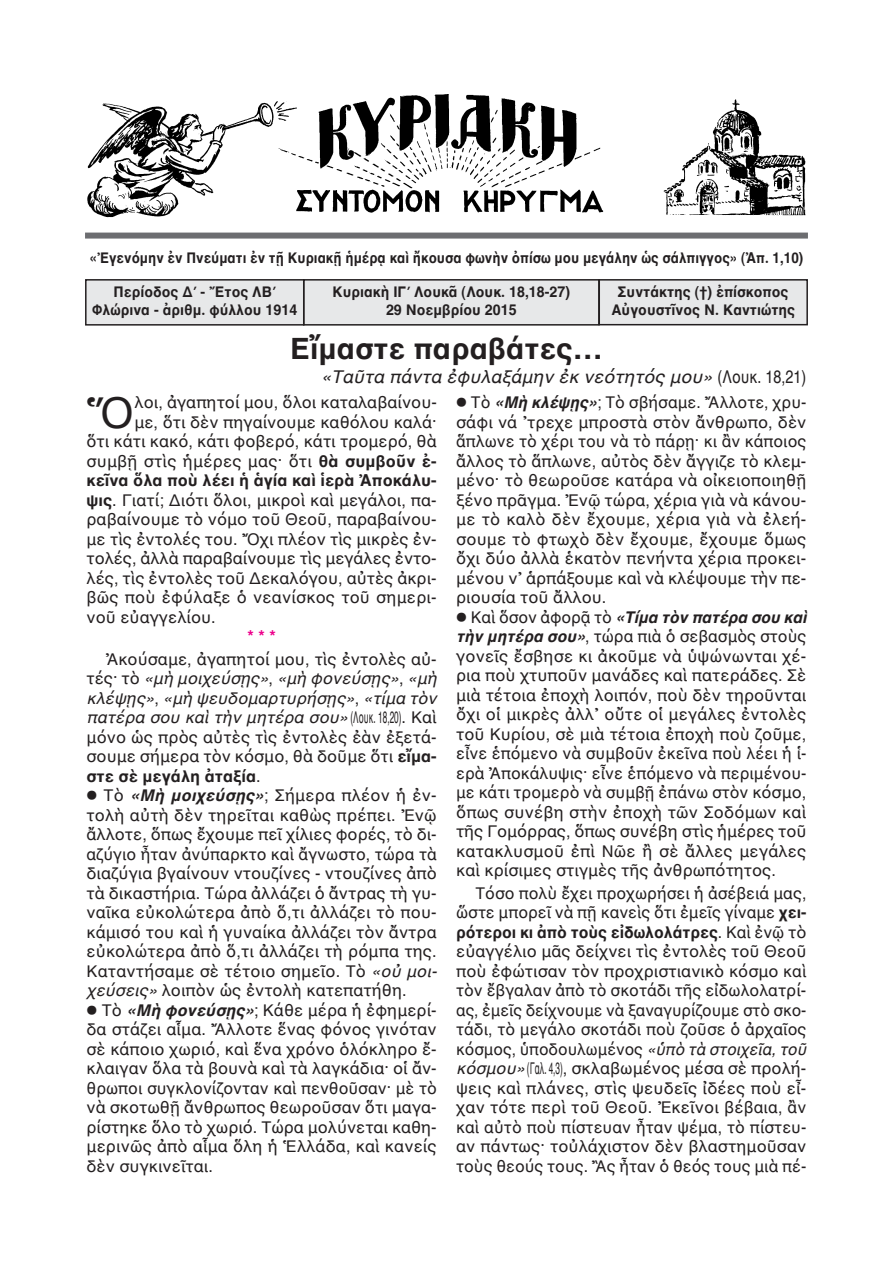
<style>
.page{position:relative;width:893px;height:1263px;background:#fff}
.page>*{position:absolute;margin:0;border:0;box-sizing:border-box;transform-origin:0 0}
.t1{font:43.5px "AL Helvetica";color:#231f20}
.t2{font:700 30px "AL Helvetica";color:#231f20}
.t3{font:italic 18px "AL Helvetica";color:#231f20}
.t4{font:16.5px/19.5px "AL Helvetica";color:#231f20}
.t5{font:700 16.5px "AL Helvetica";color:#231f20}
.t6{font:700 16.5px "AL Helvetica";color:#ed028c}
.t7{font:700 15px/18px "AL Helvetica";color:#231f20;text-align:center;scale:.95 1}
.t8{font:700 15px "AL Helvetica";color:#231f20;scale:.9 1}
.s1{font-style:normal}
.s2{font-weight:700}
.s3{font-style:italic}
.s4{font-weight:700;font-style:italic}
</style>
<div class="page">
<div style="left:304px;top:280px;width:295px;height:45px;background:#e7e8e9"></div>
<div style="left:303px;top:279px;width:297px;height:47px;border:2px solid #231f20"></div>
<div style="left:87px;top:281px;width:216px;height:43px;background:#e7e8e9"></div>
<div style="left:85px;top:279px;width:219px;height:47px;border:2px solid #231f20"></div>
<div style="left:600px;top:281px;width:206px;height:43px;background:#e7e8e9"></div>
<div style="left:598px;top:279px;width:210px;height:46px;border:2px solid #231f20"></div>
<div style="left:85px;top:233px;width:723px;height:6px;background:#6c6d70"></div>
<img style="left:87px;top:94px;width:719px;height:124px">
<p class="t8" style="left:90px;top:249px;width:794px">«Ἐγενόμην ἐν Πνεύματι ἐν τῇ Κυριακῇ ἡμέρᾳ καὶ ἤκουσα φωνὴν ὀπίσω μου μεγάλην ὡς σάλπιγγος» (Ἀπ. 1,10)</p>
<p class="t7" style="left:92px;top:283px;width:217px">Περίοδος Δ΄ - Ἔτος ΛΒ΄<br>Φλώρινα - ἀριθμ. φύλλου 1914</p>
<p class="t7" style="left:611px;top:283px;width:195px">Συντάκτης (†) ἐπίσκοπος<br>Αὐγουστῖνος Ν. Καντιώτης</p>
<h2 class="t2" style="left:290px;top:330px;width:314px">Εἴμαστε παραβάτες…</h2>
<p class="t3" style="left:321px;top:366px;width:487px">«Ταῦτα πάντα ἐφυλαξάμην ἐκ νεότητός μου» <span class="s1">(Λουκ. 18,21)</span></p>
<p class="t7" style="left:332px;top:283px;width:252px">Κυριακὴ ΙΓ΄ Λουκᾶ (Λουκ. 18,18-27)<br>29 Νοεμβρίου 2015</p>
<h1 class="t1" style="left:87px;top:386px;width:49px">Ὅ</h1>
<p class="t4" style="left:135px;top:392px;width:304px">λοι, ἀγαπητοί μου, ὅλοι καταλαβαίνου-</p>
<p class="t4" style="left:134px;top:412px;width:304px">με, ὅτι δὲν πηγαίνουμε καθόλου καλά·</p>
<p class="t4" style="left:87px;top:431px;width:352px">ὅτι κάτι κακό, κάτι φοβερό, κάτι τρομερό, θὰ</p>
<p class="t4" style="left:87px;top:451px;width:352px">συμβῇ στὶς ἡμέρες μας· ὅτι <span class="s2">θὰ συμβοῦν ἐ-</span></p>
<p class="t5" style="left:87px;top:470px;width:352px">κεῖνα ὅλα ποὺ λέει ἡ ἁγία καὶ ἱερὰ Ἀποκάλυ-</p>
<p class="t4" style="left:87px;top:490px;width:352px"><span class="s2">ψις</span>. Γιατί; Διότι ὅλοι, μικροὶ καὶ μεγάλοι, πα-</p>
<p class="t4" style="left:87px;top:509px;width:352px">ραβαίνουμε τὸ νόμο τοῦ Θεοῦ, παραβαίνου-</p>
<p class="t4" style="left:87px;top:529px;width:352px">με τὶς ἐντολές του. Ὄχι πλέον τὶς μικρὲς ἐν-</p>
<p class="t4" style="left:87px;top:548px;width:352px">τολές, ἀλλὰ παραβαίνουμε τὶς μεγάλες ἐντο-</p>
<p class="t4" style="left:87px;top:568px;width:352px">λές, τὶς ἐντολὲς τοῦ Δεκαλόγου, αὐτὲς ἀκρι-</p>
<p class="t4" style="left:87px;top:587px;width:352px">βῶς ποὺ ἐφύλαξε ὁ νεανίσκος τοῦ σημερι-</p>
<p class="t4" style="left:87px;top:607px;width:131px">νοῦ εὐαγγελίου.</p>
<p class="t6" style="left:247px;top:626px;width:30px">***</p>
<p class="t4" style="left:87px;top:649px;width:352px;text-indent:19px">Ἀκούσαμε, ἀγαπητοί μου, τὶς ἐντολὲς αὐ&shy;τές· τὸ <span class="s3">«μὴ μοιχεύσῃς»</span>, <span class="s3">«μὴ φονεύσῃς»</span>, <span class="s3">«μὴ κλέψῃς»</span>, <span class="s3">«μὴ ψευδομαρτυρήσῃς»</span>, <span class="s3">«τίμα τὸν πατέρα σου καὶ τὴν μητέρα σου»</span> (Λουκ. 18,20). Καὶ μόνο ὡς πρὸς αὐτὲς τὶς ἐντολὲς ἐὰν ἐξετά&shy;σουμε σήμερα τὸν κόσμο, θὰ δοῦμε ὅτι <span class="s2">εἴμα&shy;στε σὲ μεγάλη ἀταξία</span>.<br>⃝ Τὸ <span class="s4">«Μὴ μοιχεύσῃς»</span>; Σήμερα πλέον ἡ ἐν&shy;τολὴ αὐτὴ δὲν τηρεῖται καθὼς πρέπει. Ἐνῷ ἄλλοτε, ὅπως ἔχουμε πεῖ χίλιες φορές, τὸ δι&shy;αζύγιο ἦταν ἀνύπαρκτο καὶ ἄγνωστο, τώρα τὰ διαζύγια βγαίνουν ντουζίνες - ντουζίνες ἀπὸ τὰ δικαστήρια. Τώρα ἀλλάζει ὁ ἄντρας τὴ γυ&shy;ναῖκα εὐκολώτερα ἀπὸ ὅ,τι ἀλλάζει τὸ που&shy;κάμισό του καὶ ἡ γυναίκα ἀλλάζει τὸν ἄντρα εὐκολώτερα ἀπὸ ὅ,τι ἀλλάζει τὴ ρόμπα της.<br>Καταντήσαμε σὲ τέτοιο σημεῖο. Τὸ <span class="s3">«οὐ μοι&shy;χεύσεις»</span> λοιπὸν ὡς ἐντολὴ κατεπατήθη.<br>⃝ Τὸ <span class="s4">«Μὴ φονεύσῃς»</span>; Κάθε μέρα ἡ ἐφημερί&shy;δα στάζει αἷμα. Ἄλλοτε ἕνας φόνος γινόταν σὲ κάποιο χωριό, καὶ ἕνα χρόνο ὁλόκληρο ἔ&shy;κλαιγαν ὅλα τὰ βουνὰ καὶ τὰ λαγκάδια· οἱ ἄν&shy;θρωποι συγκλονίζονταν καὶ πενθοῦσαν· μὲ τὸ νὰ σκοτωθῇ ἄνθρωπος θεωροῦσαν ὅτι μαγα&shy;ρίστηκε ὅλο τὸ χωριό. Τώρα μολύνεται καθη&shy;μερινῶς ἀπὸ αἷμα ὅλη ἡ Ἑλλάδα, καὶ κανείς δὲν συγκινεῖται.</p>
<p class="t4" style="left:456px;top:392px;width:352px">⃝ Τὸ <span class="s4">«Μὴ κλέψῃς»</span>; Τὸ σβήσαμε. Ἄλλοτε, χρυ&shy;σάφι νά ᾽τρεχε μπροστὰ στὸν ἄνθρωπο, δὲν ἅπλωνε τὸ χέρι του νὰ τὸ πάρῃ· κι ἂν κάποιος ἄλλος τὸ ἅπλωνε, αὐτὸς δὲν ἄγγιζε τὸ κλεμ&shy;μένο· τὸ θεωροῦσε κατάρα νὰ οἰκειοποιηθῇ ξένο πρᾶγμα. Ἐνῷ τώρα, χέρια γιὰ νὰ κάνου&shy;με τὸ καλὸ δὲν ἔχουμε, χέρια γιὰ νὰ ἐλεή&shy;σουμε τὸ φτωχὸ δὲν ἔχουμε, ἔχουμε ὅμως ὄχι δύο ἀλλὰ ἑκατὸν πενήντα χέρια προκει&shy;μένου ν᾽ ἁρπάξουμε καὶ νὰ κλέψουμε τὴν πε&shy;ριουσία τοῦ ἄλλου.<br>⃝ Καὶ ὅσον ἀφορᾷ τὸ <span class="s4">«Τίμα τὸν πατέρα σου καὶ τὴν μητέρα σου»</span>, τώρα πιὰ ὁ σεβασμὸς στοὺς γονεῖς ἔσβησε κι ἀκοῦμε νὰ ὑψώνωνται χέ&shy;ρια ποὺ χτυποῦν μανάδες καὶ πατεράδες. Σὲ μιὰ τέτοια ἐποχὴ λοιπόν, ποὺ δὲν τηροῦνται ὄχι οἱ μικρὲς ἀλλ᾽ οὔτε οἱ μεγάλες ἐντολὲς τοῦ Κυρίου, σὲ μιὰ τέτοια ἐποχὴ ποὺ ζοῦμε, εἶνε ἑπόμενο νὰ συμβοῦν ἐκεῖνα ποὺ λέει ἡ ἱ&shy;ερὰ Ἀποκάλυψις· εἶνε ἑπόμενο νὰ περιμένου&shy;με κάτι τρομερὸ νὰ συμβῇ ἐπάνω στὸν κόσμο, ὅπως συνέβη στὴν ἐποχὴ τῶν Σοδόμων καὶ τῆς Γομόρρας, ὅπως συνέβη στὶς ἡμέρες τοῦ κατακλυσμοῦ ἐπὶ Νῶε ἢ σὲ ἄλλες μεγάλες καὶ κρίσιμες στιγμὲς τῆς ἀνθρωπότητος.</p>
<p class="t4" style="left:456px;top:883px;width:352px;text-align:justify;text-indent:19px">Τόσο πολὺ ἔχει προχωρήσει ἡ ἀσέβειά μας, ὥστε μπορεῖ νὰ πῇ κανεὶς ὅτι ἐμεῖς γίναμε <span class="s2">χει&shy;ρότεροι κι ἀπὸ τοὺς εἰδωλολάτρες</span>. Καὶ ἐνῷ τὸ εὐαγγέλιο μᾶς δείχνει τὶς ἐντολὲς τοῦ Θεοῦ ποὺ ἐφώτισαν τὸν προχριστιανικὸ κόσμο καὶ τὸν ἔβγαλαν ἀπὸ τὸ σκοτάδι τῆς εἰδωλολατρί&shy;ας, ἐμεῖς δείχνουμε νὰ ξαναγυρίζουμε στὸ σκο&shy;τάδι, τὸ μεγάλο σκοτάδι ποὺ ζοῦσε ὁ ἀρχαῖος κόσμος, ὑποδουλωμένος <span class="s3">«ὑπὸ τὰ στοιχεῖα, τοῦ κόσμου»</span>(Γαλ. 4,3), σκλαβωμένος μέσα σὲ προλή&shy;ψεις καὶ πλάνες, στὶς ψευδεῖς ἰδέες ποὺ εἶ&shy;χαν τότε περὶ τοῦ Θεοῦ. Ἐκεῖνοι βέβαια, ἂν καὶ αὐτὸ ποὺ πίστευαν ἦταν ψέμα, τὸ πίστευ&shy;αν πάντως· τοὐλάχιστον δὲν βλαστημοῦσαν τοὺς θεούς τους. Ἂς ἦταν ὁ θεός τους μιὰ πέ-</p>
</div>
